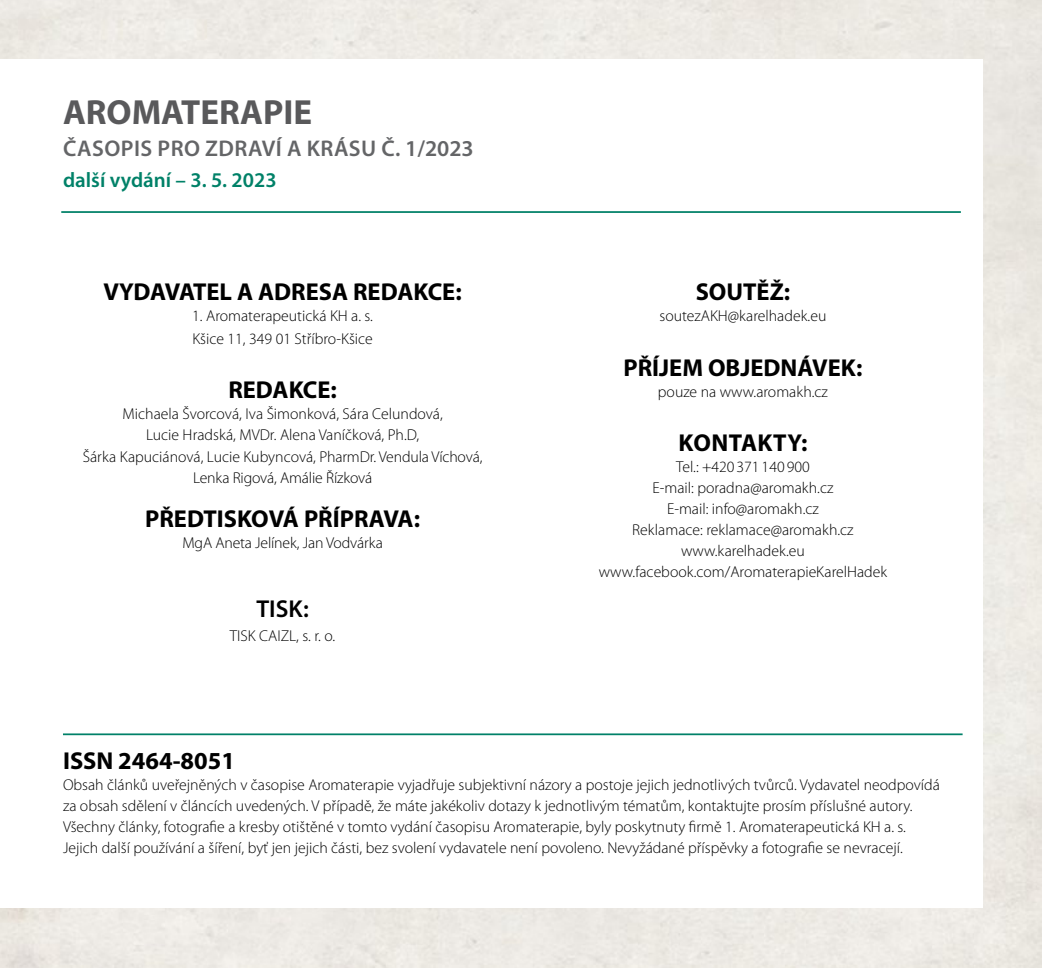
<style>
.page{position:relative;width:1042px;height:968px;background:#fff}
.page>*{position:absolute;margin:0;border:0;box-sizing:border-box;transform-origin:0 0}
.t1{font:700 35px "Myriad Pro";color:#59595b}
.t2{font:700 24.5px "Myriad Pro";color:#000}
.t3{font:700 24.5px "Myriad Pro";letter-spacing:.02em;color:#000}
.t4{font:600 24.5px "Myriad Pro";color:#000}
.t5{font:600 22.75px "Myriad Pro";letter-spacing:.02em;color:#646567}
.t6{font:600 21px "Myriad Pro";color:#008168}
.t7{font:300 15.75px/21px "Myriad Pro";color:#000}
</style>
<div class="page">
<hr style="left:61px;top:211px;width:900px;height:2px;background:#008168">
<hr style="left:63px;top:733px;width:899px;height:2px;background:#008168">
<h1 class="t1" style="left:63px;top:90px;width:251px">AROMATERAPIE</h1>
<h3 class="t5" style="left:63px;top:134px;width:412px">ČASOPIS PRO ZDRAVÍ A KRÁSU Č. 1/2023</h3>
<h3 class="t6" style="left:63px;top:167px;width:215px">další vydání – 3. 5. 2023</h3>
<h2 class="t2" style="left:104px;top:276px;width:360px">VYDAVATEL A ADRESA REDAKCE:</h2>
<p class="t7" style="left:192px;top:305px;width:182px;line-height:22.8px">1. Aromaterapeutická KH a. s.<br>Kšice 11, 349 01 Stříbro-‑Kšice</p>
<h2 class="t2" style="left:228px;top:374px;width:110px">REDAKCE:</h2>
<p class="t7" style="left:83px;top:404px;width:401px;text-align:center">Michaela Švorcová, Iva Šimonková, Sára Celundová,<br>Lucie Hradská, MVDr. Alena Vaníčková, Ph.D,<br>Šárka Kapuciánová, Lucie Kubyncová, PharmDr. Vendula Víchová, Lenka Rigová, Amálie Řízková</p>
<h2 class="t2" style="left:145px;top:502px;width:276px">PŘEDTISKOVÁ PŘÍPRAVA:</h2>
<p class="t7" style="left:182px;top:532px;width:202px">MgA Aneta Jelínek, Jan Vodvárka</p>
<h2 class="t4" style="left:256px;top:593px;width:54px">TISK:</h2>
<p class="t7" style="left:230px;top:625px;width:107px">TISK CAIZL, s. r. o.</p>
<h2 class="t2" style="left:696px;top:276px;width:96px">SOUTĚŽ:</h2>
<p class="t7" style="left:659px;top:306px;width:168px">soutezAKH@karelhadek.eu</p>
<h2 class="t2" style="left:623px;top:351px;width:240px">PŘÍJEM OBJEDNÁVEK:</h2>
<p class="t7" style="left:658px;top:381px;width:171px">pouze na www.aromakh.cz</p>
<h2 class="t3" style="left:678px;top:426px;width:130px">KONTAKTY:</h2>
<p class="t7" style="left:599px;top:456px;width:290px;text-align:center">Tel.: +420 371 140 900<br>E-‑mail: poradna@aromakh.cz<br>E-‑mail: info@aromakh.cz<br>Reklamace: reklamace@aromakh.cz www.karelhadek.eu www.facebook.com/AromaterapieKarelHadek</p>
<h2 class="t2" style="left:63px;top:745px;width:173px">ISSN 2464-8051</h2>
<p class="t7" style="left:63px;top:774px;width:878px">Obsah článků uveřejněných v časopise Aromaterapie vyjadřuje subjektivní názory a postoje jejich jednotlivých tvůrců. Vydavatel neodpovídá za obsah sdělení v článcích uvedených. V případě, že máte jakékoliv dotazy k jednotlivým tématům, kontaktujte prosím příslušné autory.<br>Všechny články, fotografie a kresby otištěné v tomto vydání časopisu Aromaterapie, byly poskytnuty firmě 1. Aromaterapeutická KH a. s.<br>Jejich další používání a šíření, byť jen jejich části, bez svolení vydavatele není povoleno. Nevyžádané příspěvky a fotografie se nevracejí.</p>
</div>
